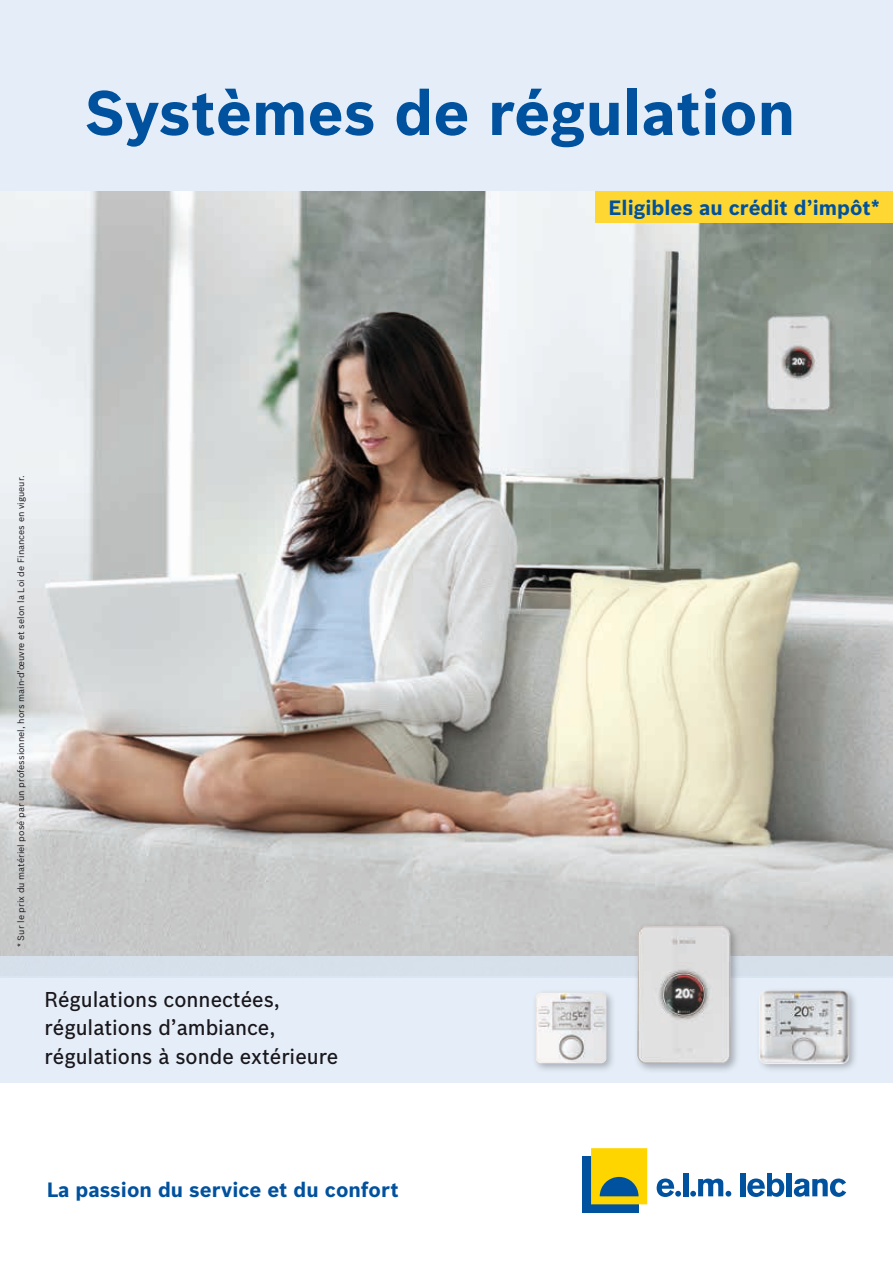
<style>
.page{position:relative;width:893px;height:1263px;background:#fff}
.page>*{position:absolute;margin:0;border:0;box-sizing:border-box;transform-origin:0 0}
.t1{font:700 61.5px "Bosch Sans";color:#00519e}
.t2{font:500 21px/28.5px "Bosch Sans";color:#1a171c;scale:.95 1}
.t3{font:700 20.25px "Bosch Sans";color:#00519e}
.t4{font:9px "Bosch Sans";color:#1a171c}
</style>
<div class="page">
<div style="left:0;top:0;width:893px;height:191px;background:#e5eef8"></div>
<img style="left:0;top:191px;width:893px;height:765px">
<div style="left:0;top:977px;width:893px;height:106px;background:#e5eef8"></div>
<div style="left:0;top:956px;width:893px;height:22px;background:#d6e0eb"></div>
<div style="left:596px;top:191px;width:297px;height:32px;background:#ffd733"></div>
<div style="left:582px;top:1157px;width:57px;height:56px;background:#00519e"></div>
<svg style="left:591px;top:1148px;width:56px;height:56px"></svg>
<div style="left:683px;top:1173px;width:5px;height:23px;background:#00519e"></div>
<div style="left:740px;top:1173px;width:5px;height:23px;background:#00519e"></div>
<svg style="left:747px;top:1173px;width:37px;height:24px"></svg>
<div style="left:787px;top:1173px;width:5px;height:23px;background:#00519e"></div>
<svg style="left:794px;top:1178px;width:52px;height:19px"></svg>
<svg style="left:690px;top:1178px;width:41px;height:18px"></svg>
<svg style="left:657px;top:1178px;width:24px;height:19px"></svg>
<div style="left:633px;top:922px;width:108px;height:152px;background:#1a171c;opacity:.3"></div>
<img style="left:637px;top:926px;width:93px;height:138px">
<img style="left:759px;top:990px;width:97px;height:80px">
<div style="left:532px;top:988px;width:84px;height:85px;background:#1a171c;opacity:.3"></div>
<img style="left:536px;top:992px;width:70px;height:71px">
<h1 class="t1" style="left:85px;top:75px;width:712px">Systèmes de régulation</h1>
<h3 class="t3" style="left:608px;top:195px;width:273px">Eligibles au crédit d’impôt*</h3>
<p class="t4" style="left:15px;top:947px;width:474px;rotate:-90deg">* Sur le prix du matériel posé par un professionnel, hors main-d’œuvre et selon la Loi de Finances en vigueur.</p>
<h2 class="t2" style="left:45px;top:984px;width:311px">Régulations connectées, régulations d’ambiance, régulations à sonde extérieure</h2>
<h3 class="t3" style="left:47px;top:1177px;width:353px">La passion du service et du confort</h3>
</div>
